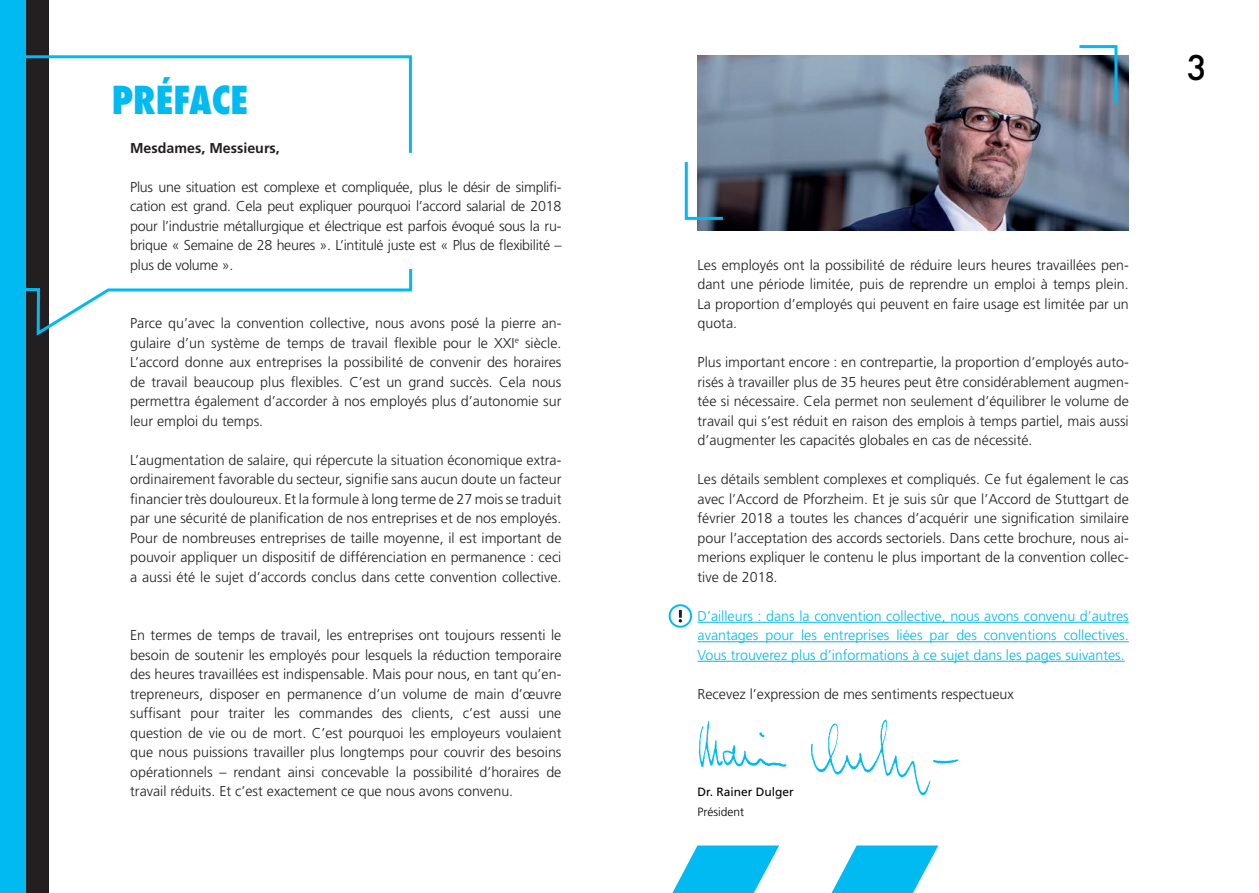
<style>
.page{position:relative;width:1259px;height:893px;background:#fff}
.page>*{position:absolute;margin:0;border:0;box-sizing:border-box;transform-origin:0 0}
.t1{font:800 condensed 37.5px "Futura";color:#00baf1}
.t2{font:500 33px "Futura";color:#000001}
.t3{font:300 14.25px/19.5px "Frutiger LT Std";color:#231f20;text-align:justify}
.t4{font:300 14.25px/19.5px "Frutiger LT Std";color:#00baf1;text-align:justify}
.t5{font:700 14.25px "Frutiger LT Std";color:#231f20}
.t6{font:12px "Frutiger LT Std";color:#000001}
.t7{font:300 12px "Frutiger LT Std";color:#000001}
</style>
<div class="page">
<div style="left:0;top:0;width:32px;height:893px;background:#00baf1"></div>
<div style="left:27px;top:0;width:22px;height:893px;background:#231f20"></div>
<img style="left:697px;top:55px;width:431px;height:176px">
<svg style="left:26px;top:54px;width:386px;height:102px"></svg>
<hr style="left:697px;top:622px;width:431px;height:1px;background:#00baf1">
<hr style="left:697px;top:641px;width:431px;height:1px;background:#00baf1">
<hr style="left:697px;top:661px;width:427px;height:1px;background:#00baf1">
<svg style="left:1076px;top:45px;width:43px;height:61px;background:#6c8598"></svg>
<svg style="left:26px;top:237px;width:387px;height:101px"></svg>
<img style="left:698px;top:719px;width:261px;height:77px">
<div style="left:112px;top:74px;width:195px;height:40px;background:#fff"></div>
<svg style="left:684px;top:159px;width:42px;height:62px"></svg>
<svg style="left:672px;top:845px;width:107px;height:48px"></svg>
<svg style="left:831px;top:845px;width:107px;height:48px"></svg>
<div style="left:668px;top:604px;width:24px;height:24px;border:2px solid #00baf1;border-radius:50%"></div>
<svg style="left:678px;top:610px;width:4px;height:12px"></svg>
<h1 class="t1" style="left:112px;top:74px;width:138px">PRÉFACE</h1>
<p class="t5" style="left:130px;top:139px;width:151px">Mesdames, Messieurs,</p>
<p class="t3" style="left:130px;top:177px;width:433px">Plus une situation est complexe et compliquée, plus le désir de simplifi&shy;cation est grand. Cela peut expliquer pourquoi l’accord salarial de 2018 pour l’industrie métallurgique et électrique est parfois évoqué sous la ru&shy;brique « Semaine de 28 heures ». L’intitulé juste est « Plus de flexibilité – plus de volume ».</p>
<p class="t3" style="left:130px;top:314px;width:433px">Parce qu’avec la convention collective, nous avons posé la pierre an&shy;gulaire d’un système de temps de travail flexible pour le XXI<sup>e</sup> siècle.<br>L’accord donne aux entreprises la possibilité de convenir des horaires de travail beaucoup plus flexibles. C’est un grand succès. Cela nous permettra également d’accorder à nos employés plus d’autonomie sur leur emploi du temps.</p>
<p class="t3" style="left:130px;top:450px;width:433px">L’augmentation de salaire, qui répercute la situation économique extra&shy;ordinairement favorable du secteur, signifie sans aucun doute un facteur financier très douloureux. Et la formule à long terme de 27 mois se traduit par une sécurité de planification de nos entreprises et de nos employés.<br>Pour de nombreuses entreprises de taille moyenne, il est important de pouvoir appliquer un dispositif de différenciation en permanence : ceci a aussi été le sujet d’accords conclus dans cette convention collective.</p>
<p class="t3" style="left:130px;top:626px;width:433px">En termes de temps de travail, les entreprises ont toujours ressenti le besoin de soutenir les employés pour lesquels la réduction temporaire des heures travaillées est indispensable. Mais pour nous, en tant qu’en&shy;trepreneurs, disposer en permanence d’un volume de main d’œuvre suffisant pour traiter les commandes des clients, c’est aussi une question de vie ou de mort. C’est pourquoi les employeurs voulaient que nous puissions travailler plus longtemps pour couvrir des besoins opérationnels – rendant ainsi concevable la possibilité d’horaires de travail réduits. Et c’est exactement ce que nous avons convenu.</p>
<h2 class="t2" style="left:1187px;top:45px;width:22px">3</h2>
<p class="t3" style="left:697px;top:255px;width:433px">Les employés ont la possibilité de réduire leurs heures travaillées pen&shy;dant une période limitée, puis de reprendre un emploi à temps plein.<br>La proportion d’employés qui peuvent en faire usage est limitée par un quota.</p>
<p class="t3" style="left:697px;top:353px;width:433px">Plus important encore : en contrepartie, la proportion d’employés auto&shy;risés à travailler plus de 35 heures peut être considérablement augmen&shy;tée si nécessaire. Cela permet non seulement d’équilibrer le volume de travail qui s’est réduit en raison des emplois à temps partiel, mais aussi d’augmenter les capacités globales en cas de nécessité.</p>
<p class="t3" style="left:697px;top:470px;width:433px">Les détails semblent complexes et compliqués. Ce fut également le cas avec l’Accord de Pforzheim. Et je suis sûr que l’Accord de Stuttgart de février 2018 a toutes les chances d’acquérir une signification similaire pour l’acceptation des accords sectoriels. Dans cette brochure, nous ai&shy;merions expliquer le contenu le plus important de la convention collec&shy;tive de 2018.</p>
<p class="t4" style="left:697px;top:606px;width:433px">D’ailleurs : dans la convention collective, nous avons convenu d’autres avantages pour les entreprises liées par des conventions collectives.<br>Vous trouverez plus d’informations à ce sujet dans les pages suivantes.</p>
<p class="t3" style="left:697px;top:684px;width:318px">Recevez l’expression de mes sentiments respectueux</p>
<p class="t6" style="left:697px;top:785px;width:98px">Dr. Rainer Dulger</p>
<p class="t7" style="left:697px;top:805px;width:48px">Président</p>
</div>
